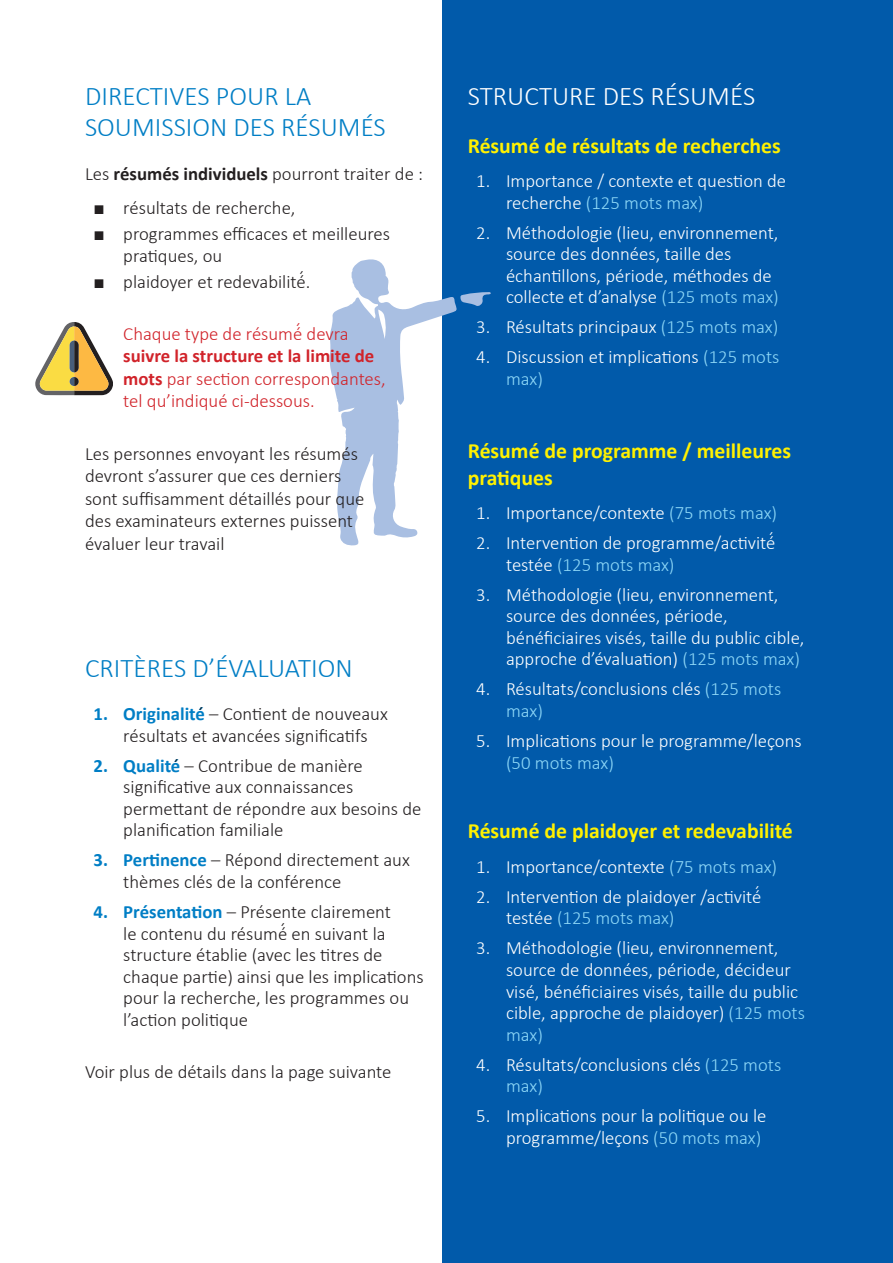
<style>
.page{position:relative;width:893px;height:1263px;background:#fff}
.page>*{position:absolute;margin:0;border:0;box-sizing:border-box;transform-origin:0 0}
.titre1{font:300 27px/31px "Calibri";color:#007ec5}
.titre1-2{font:300 27px "Calibri";color:#fff}
.gras{font:700 21.75px/26.1px "Calibri";color:#fff101}
.t1{font:300 18.75px/21.6px "Calibri";color:#fff}
.puce{font:300 18.75px/21.6px "Calibri";color:#231f20}
.t2{font:300 18.75px/22.5px "Calibri";color:#d1232a}
.s1{font-weight:700}
.s2{font-family:"Arial";font-weight:400}
.s3{font-weight:700;color:#007ec5}
.s4{color:#8dd7f7}
</style>
<div class="page">
<div style="left:442px;top:0;width:451px;height:1263px;background:#015aaa"></div>
<svg style="left:329px;top:259px;width:162px;height:287px"></svg>
<svg style="left:35px;top:322px;width:78px;height:73px"></svg>
<p class="titre1" style="left:85px;top:81px;width:302px">DIRECTIVES POUR LA<br>SOUMISSION DES RÉSUMÉS</p>
<p class="puce" style="left:85px;top:163px;width:340px">Les <span class="s1">résumés individuels</span> pourront traiter de :</p>
<p class="puce" style="left:94px;top:197px;width:203px"><span class="s2">■</span> résultats de recherche,</p>
<p class="puce" style="left:123px;top:223px;width:268px;text-indent:-30px"><span class="s2">■</span> programmes efficaces et meilleures pratiques, ou</p>
<p class="puce" style="left:94px;top:270px;width:219px"><span class="s2">■</span> plaidoyer et redevabilité́.</p>
<p class="t2" style="left:123px;top:322px;width:264px">Chaque type de résumé́devra <span class="s1">suivre la structure et la limite de mots</span> par section correspondantes, tel qu’indiqué ci-dessous.</p>
<p class="puce" style="left:85px;top:442px;width:281px;line-height:22.5px">Les personnes envoyant les résumés devront s’assurer que ces derniers sont suffisamment détaillés pour que des examinateurs externes puissent évaluer leur travail</p>
<p class="titre1" style="left:85px;top:652px;width:269px">CRITÈRES D’ÉVALUATION</p>
<p class="puce" style="left:94px;top:703px;width:296px;text-align:center"><span class="s3">1. Originalité</span>́– Contient de nouveaux résultats et avancées significatifs</p>
<p class="puce" style="left:123px;top:754px;width:300px;text-indent:-30px"><span class="s3">2. Qualité</span>́– Contribue de manière significative aux connaissances permettant de répondre aux besoins de planification familiale</p>
<p class="puce" style="left:123px;top:849px;width:288px;text-indent:-30px"><span class="s3">3. Pertinence</span> – Répond directement aux thèmes clés de la conférence</p>
<p class="puce" style="left:123px;top:901px;width:302px;text-indent:-30px"><span class="s3">4. Présentation</span> – Présente clairement<br>le contenu du résumé́en suivant la structure établie (avec les titres de chaque partie) ainsi que les implications pour la recherche, les programmes ou l’action politique</p>
<p class="puce" style="left:85px;top:1060px;width:308px">Voir plus de détails dans la page suivante</p>
<p class="titre1-2" style="left:468px;top:80px;width:289px">STRUCTURE DES RÉSUMÉS</p>
<p class="gras" style="left:468px;top:132px;width:314px">Résumé de résultats de recherches</p>
<p class="t1" style="left:506px;top:170px;width:282px;text-indent:-30px">1. Importance / contexte et question de recherche <span class="s4">(125 mots max)</span></p>
<p class="t1" style="left:506px;top:221px;width:274px;text-indent:-30px">2. Méthodologie (lieu, environnement, source des données, taille des échantillons, période, méthodes de collecte et d’analyse <span class="s4">(125 mots max)</span></p>
<p class="t1" style="left:476px;top:316px;width:304px">3. Résultats principaux <span class="s4">(125 mots max)</span></p>
<p class="t1" style="left:506px;top:346px;width:275px;text-indent:-30px">4. Discussion et implications <span class="s4">(125 mots max)</span></p>
<p class="gras" style="left:468px;top:438px;width:325px">Résumé de programme / meilleures pratiques</p>
<p class="t1" style="left:476px;top:502px;width:302px">1. Importance/contexte <span class="s4">(75 mots max)</span></p>
<p class="t1" style="left:506px;top:532px;width:276px;text-indent:-30px">2. Intervention de programme/activité́ testée <span class="s4">(125 mots max)</span></p>
<p class="t1" style="left:506px;top:583px;width:300px;text-indent:-30px">3. Méthodologie (lieu, environnement, source des données, période, bénéficiaires visés, taille du public cible, approche d’évaluation) <span class="s4">(125 mots max)</span></p>
<p class="t1" style="left:506px;top:678px;width:277px;text-indent:-30px">4. Résultats/conclusions clés <span class="s4">(125 mots max)</span></p>
<p class="t1" style="left:506px;top:730px;width:297px;text-indent:-30px">5. Implications pour le programme/leçons <span class="s4">(50 mots max)</span></p>
<p class="gras" style="left:468px;top:818px;width:327px">Résumé de plaidoyer et redevabilité</p>
<p class="t1" style="left:476px;top:855px;width:302px">1. Importance/contexte <span class="s4">(75 mots max)</span></p>
<p class="t1" style="left:506px;top:886px;width:262px;text-indent:-30px">2. Intervention de plaidoyer /activité́ testée <span class="s4">(125 mots max)</span></p>
<p class="t1" style="left:506px;top:937px;width:300px;text-indent:-30px">3. Méthodologie (lieu, environnement, source de données, période, décideur visé, bénéficiaires visés, taille du public cible, approche de plaidoyer) <span class="s4">(125 mots max)</span></p>
<p class="t1" style="left:506px;top:1053px;width:277px;text-indent:-30px">4. Résultats/conclusions clés <span class="s4">(125 mots max)</span></p>
<p class="t1" style="left:476px;top:1105px;width:292px;text-align:right">5. Implications pour la politique ou le programme/leçons <span class="s4">(50 mots max)</span></p>
</div>
